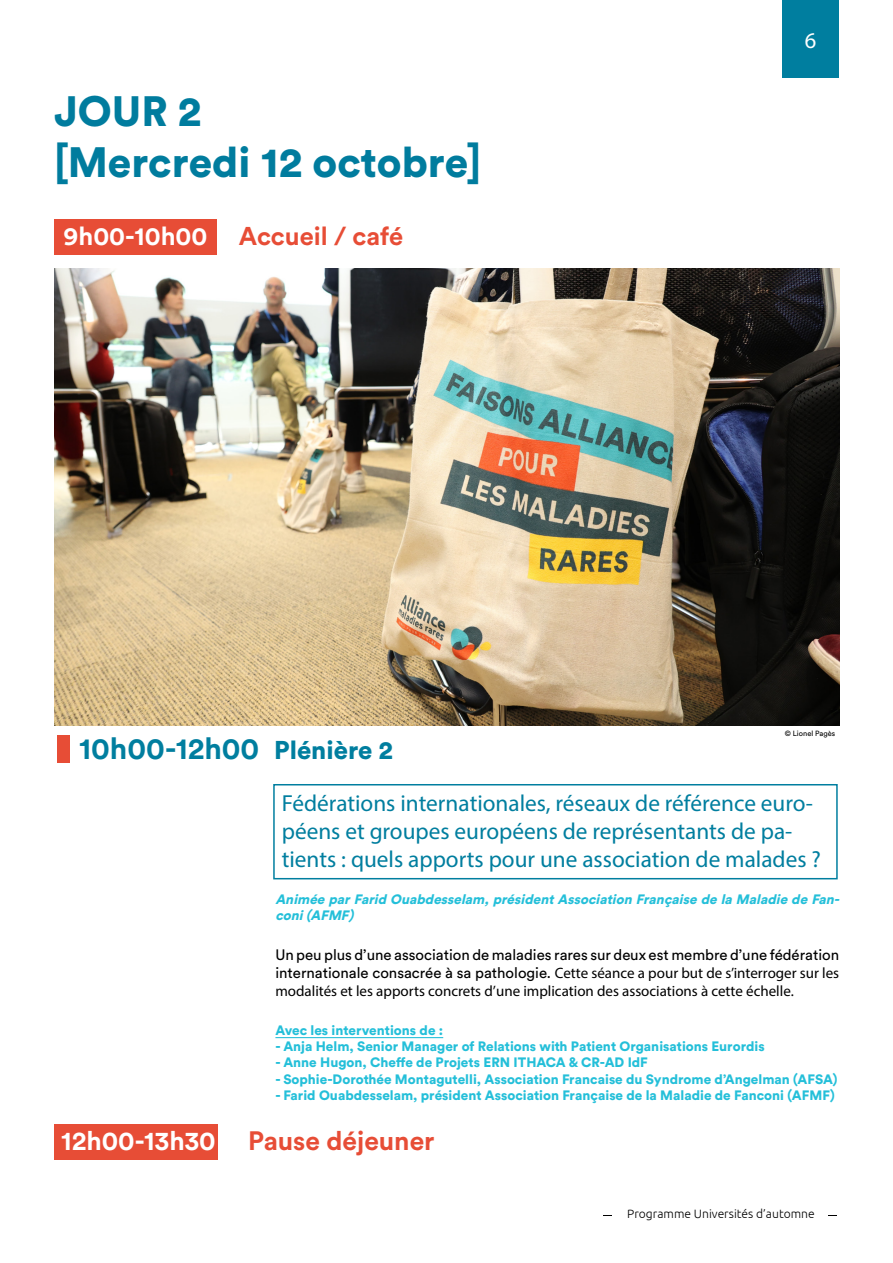
<style>
.page{position:relative;width:893px;height:1263px;background:#fff}
.page>*{position:absolute;margin:0;border:0;box-sizing:border-box;transform-origin:0 0}
.t1{font:900 42px/50.4px "Circular Std";color:#007c9e}
.t2{font:700 30px "Circular Std";color:#007e9f}
.t3{font:700 26.4px "Circular Std";color:#e74d36}
.t4{font:700 25.5px "Circular Std";color:#e74d36}
.t5{font:900 25.5px "Circular Std";color:#007e9f}
.t6{font:23.25px/27.9px "Myriad Pro";color:#007e9f}
.t7{font:22.5px "Myriad Pro";color:#fff}
.t8{font:15px/18px "Myriad Pro";color:#000}
.t9{font:15px "Circular Std";color:#000}
.t10{font:900 13.5px "Circular Std";color:#24bfd9}
.t11{font:italic 900 13.5px/16.5px "Circular Std";color:#24bfd9}
.t12{font:300 12.15px "Ubuntu";color:#000}
.t13{font:7.5px "Circular Std";color:#000}
.s1{color:#fff}
.s2{font-family:"Circular Std"}
</style>
<div class="page">
<div style="left:782px;top:0;width:57px;height:77px;background:#007e9f"></div>
<div style="left:54px;top:1124px;width:164px;height:36px;background:#e74d36"></div>
<div style="left:55px;top:219px;width:162px;height:36px;background:#e74d36"></div>
<hr style="left:275px;top:1037px;width:168px;height:1px;background:#24bfd9">
<div style="left:273px;top:784px;width:565px;height:95px;border:2px solid #007e9f"></div>
<img style="left:54px;top:269px;width:785px;height:457px">
<div style="left:57px;top:735px;width:12px;height:28px;background:#e74d36"></div>
<h1 class="t1" style="left:54px;top:85px;width:429px">JOUR 2<br>[Mercredi 12 octobre]</h1>
<h3 class="t4" style="left:64px;top:219px;width:341px"><span class="s1">9h00-10h00</span> Accueil / café</h3>
<h3 class="t7" style="left:805px;top:27px;width:13px">6</h3>
<h2 class="t2" style="left:79px;top:729px;width:182px">10h00-12h00</h2>
<p class="t13" style="left:785px;top:729px;width:52px">© Lionel Pagès</p>
<h3 class="t5" style="left:274px;top:733px;width:120px">Plénière 2</h3>
<h3 class="t6" style="left:282px;top:789px;width:541px">Fédérations internationales, réseaux de référence euro&shy;péens et groupes européens de représentants de pa&shy;tients : quels apports pour une association de malades ?</h3>
<p class="t11" style="left:275px;top:890px;width:569px">Animée parFarid Ouabdesselam,présidentAssociation Française de la Maladie de Fan&shy;coni(AFMF)</p>
<p class="t9" style="left:275px;top:946px;width:565px">Un peu plus d’une association de maladies rares sur deux est membre d’une fédération</p>
<p class="t8" style="left:275px;top:964px;width:565px"><span class="s2">internationale consacrée à sa pathologie.</span> Cette séance a pour but de s’interroger sur les modalités et les apports concrets d’une implication des associations à cette échelle.</p>
<p class="t10" style="left:275px;top:1021px;width:169px">Avec les interventions de :</p>
<p class="t10" style="left:275px;top:1037px;width:491px">- Anja Helm, Senior Manager of Relations with Patient Organisations Eurordis</p>
<p class="t10" style="left:275px;top:1054px;width:374px">- Anne Hugon, Cheffe de Projets ERN ITHACA &amp; CR-AD IdF</p>
<p class="t10" style="left:275px;top:1070px;width:564px">- Sophie-Dorothée Montagutelli, Association Francaise du Syndrome d’Angelman (AFSA)</p>
<p class="t10" style="left:275px;top:1086px;width:561px">- Farid Ouabdesselam, président Association Française de la Maladie de Fanconi (AFMF)</p>
<h3 class="t3" style="left:61px;top:1123px;width:375px"><span class="s1">12h00-13h30</span> Pause déjeuner</h3>
<p class="t12" style="left:627px;top:1207px;width:189px">Programme Universités d’automne</p>
</div>
